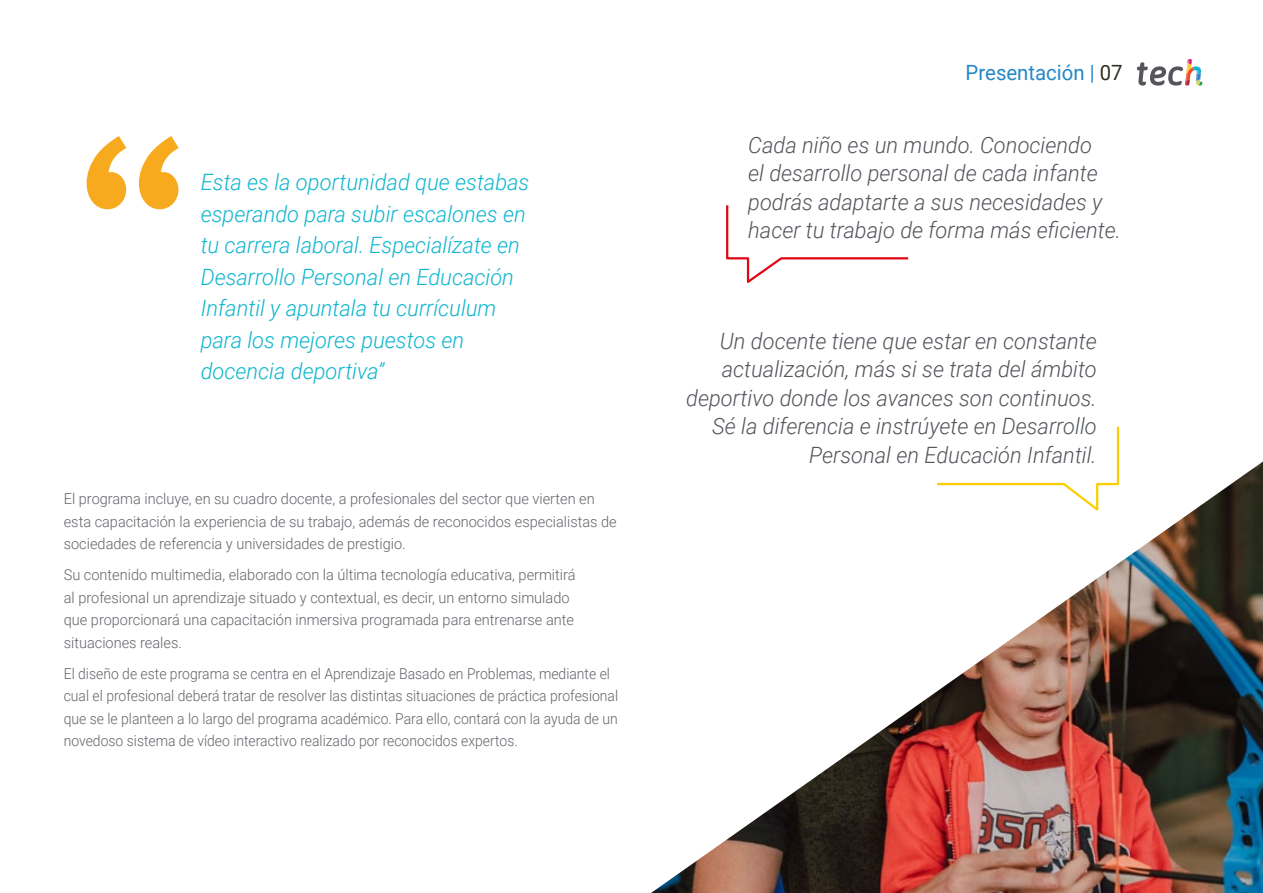
<style>
.page{position:relative;width:1263px;height:893px;background:#fff}
.page>*{position:absolute;margin:0;border:0;box-sizing:border-box;transform-origin:0 0}
.t1{font:italic 300 22.5px/28.5px "Roboto";color:#52555b;text-align:right}
.t2{font:italic 300 22.5px/31.5px "Roboto";color:#0fb6cf}
.t3{font:21px "Roboto";color:#2488c9}
.t4{font:300 15px/22.5px "Roboto";color:#61646a}
.t5{font:300 15px/22.5px "Roboto";color:#61646a;scale:.93 1}
.s1{color:#2289cb}
.s2{color:#312e20}
</style>
<div class="page">
<svg style="left:87px;top:136px;width:92px;height:73px"></svg>
<svg style="left:1116px;top:426px;width:4px;height:35px"></svg>
<img style="left:651px;top:461px;width:612px;height:432px">
<svg style="left:726px;top:205px;width:183px;height:78px"></svg>
<svg style="left:1137px;top:59px;width:65px;height:27px"></svg>
<h1 class="t2" style="left:201px;top:166px;width:330px">Esta es la oportunidad que estabas esperando para subir escalones en tu carrera laboral. Especialízate en<br>Desarrollo Personal en Educación<br>Infantil y apuntala tu currículum para los mejores puestos en docencia deportiva”</h1>
<p class="t4" style="left:64px;top:487px;width:554px">El programa incluye, en su cuadro docente, a profesionales del sector que vierten en esta capacitación la experiencia de su trabajo, además de reconocidos especialistas de sociedades de referencia y universidades de prestigio.</p>
<p class="t4" style="left:64px;top:563px;width:513px">Su contenido multimedia, elaborado con la última tecnología educativa, permitirá al profesional un aprendizaje situado y contextual, es decir, un entorno simulado que proporcionará una capacitación inmersiva programada para entrenarse ante situaciones reales.</p>
<p class="t5" style="left:64px;top:661px;width:598px">El diseño de este programa se centra en el Aprendizaje Basado en Problemas, mediante el cual el profesional deberá tratar de resolver las distintas situaciones de práctica profesional que se le planteen a lo largo del programa académico. Para ello, contará con la ayuda de un novedoso sistema de vídeo interactivo realizado por reconocidos expertos.</p>
<h2 class="t3" style="left:966px;top:57px;width:159px">Presentación <span class="s1">|</span> <span class="s2">07</span></h2>
<h1 class="t1" style="left:748px;top:130px;width:374px;text-align:left">Cada niño es un mundo. Conociendo<br>el desarrollo personal de cada infante podrás adaptarte a sus necesidades y hacer tu trabajo de forma más eficiente.</h1>
<h1 class="t1" style="left:686px;top:326px;width:412px">Un docente tiene que estar en constante actualización, más si se trata del ámbito deportivo donde los avances son continuos.<br>Sé la diferencia e instrúyete en Desarrollo Personal en Educación Infantil.</h1>
</div>
